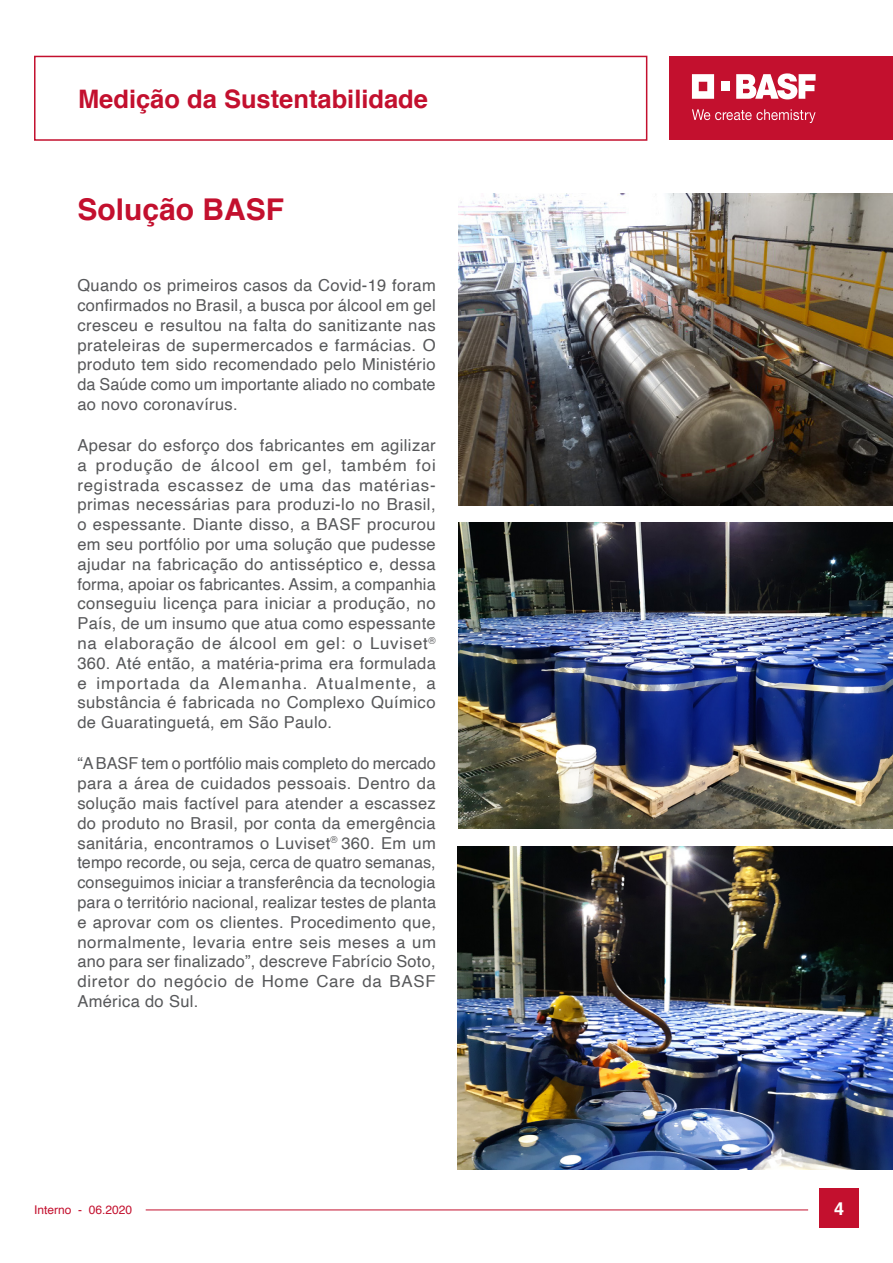
<style>
.page{position:relative;width:893px;height:1263px;background:#fff}
.page>*{position:absolute;margin:0;border:0;box-sizing:border-box;transform-origin:0 0}
.Subititulos_pagina{font:700 30px "Helvetica";color:#c3102e}
.t1{font:700 25.5px "Helvetica";color:#c3102e}
.t2{font:700 18px "Helvetica";color:#fff}
.Corpo_de_texto_base{font:16.5px/19.8px "Helvetica";letter-spacing:.02em;color:#57585a;text-align:justify}
.t3{font:12px "Helvetica";color:#c3102e}
</style>
<div class="page">
<div style="left:669px;top:56px;width:224px;height:84px;background:#c3102e"></div>
<svg style="left:692px;top:74px;width:22px;height:25px"></svg>
<div style="left:721px;top:82px;width:8px;height:9px;background:#fff"></div>
<svg style="left:736px;top:73px;width:80px;height:26px"></svg>
<svg style="left:692px;top:109px;width:124px;height:14px"></svg>
<div style="left:34px;top:56px;width:613px;height:85px;border:2px solid #c3102e"></div>
<hr style="left:146px;top:1209px;width:662px;height:1px;background:#c3102e">
<div style="left:819px;top:1188px;width:40px;height:40px;background:#c3102e"></div>
<img style="left:458px;top:846px;width:435px;height:323px">
<img style="left:458px;top:523px;width:435px;height:306px">
<img style="left:458px;top:193px;width:435px;height:312px">
<h2 class="t1" style="left:78px;top:78px;width:352px">Medição da Sustentabilidade</h2>
<p class="Subititulos_pagina" style="left:77px;top:185px;width:208px">Solução BASF</p>
<p class="Corpo_de_texto_base" style="left:77px;top:276px;width:360px">Quando os primeiros casos da Covid-19 foram confirmados no Brasil, a busca por álcool em gel cresceu e resultou na falta do sanitizante nas prateleiras de supermercados e farmácias. O produto tem sido recomendado pelo Ministério da Saúde como um importante aliado no combate ao novo coronavírus.</p>
<p class="Corpo_de_texto_base" style="left:77px;top:436px;width:360px">Apesar do esforço dos fabricantes em agilizar a produção de álcool em gel, também foi registrada escassez de uma das matérias&shy;primas necessárias para produzi-lo no Brasil, o espessante. Diante disso, a BASF procurou em seu portfólio por uma solução que pudesse ajudar na fabricação do antisséptico e, dessa forma, apoiar os fabricantes. Assim, a companhia conseguiu licença para iniciar a produção, no País, de um insumo que atua como espessante na elaboração de álcool em gel: o Luviset<sup>® </sup>360. Até então, a matéria-prima era formulada e importada da Alemanha. Atualmente, a substância é fabricada no Complexo Químico de Guaratinguetá, em São Paulo.</p>
<p class="Corpo_de_texto_base" style="left:77px;top:754px;width:360px">“A BASF tem o portfólio mais completo do mercado para a área de cuidados pessoais. Dentro da solução mais factível para atender a escassez do produto no Brasil, por conta da emergência sanitária, encontramos o Luviset<sup>®</sup> 360. Em um tempo recorde, ou seja, cerca de quatro semanas, conseguimos iniciar a transferência da tecnologia para o território nacional, realizar testes de planta e aprovar com os clientes. Procedimento que, normalmente, levaria entre seis meses a um ano para ser finalizado”, descreve Fabrício Soto, diretor do negócio de Home Care da BASF América do Sul.</p>
<p class="t3" style="left:34px;top:1200px;width:100px">Interno - 06.2020</p>
<p class="t2" style="left:834px;top:1194px;width:12px">4</p>
</div>
